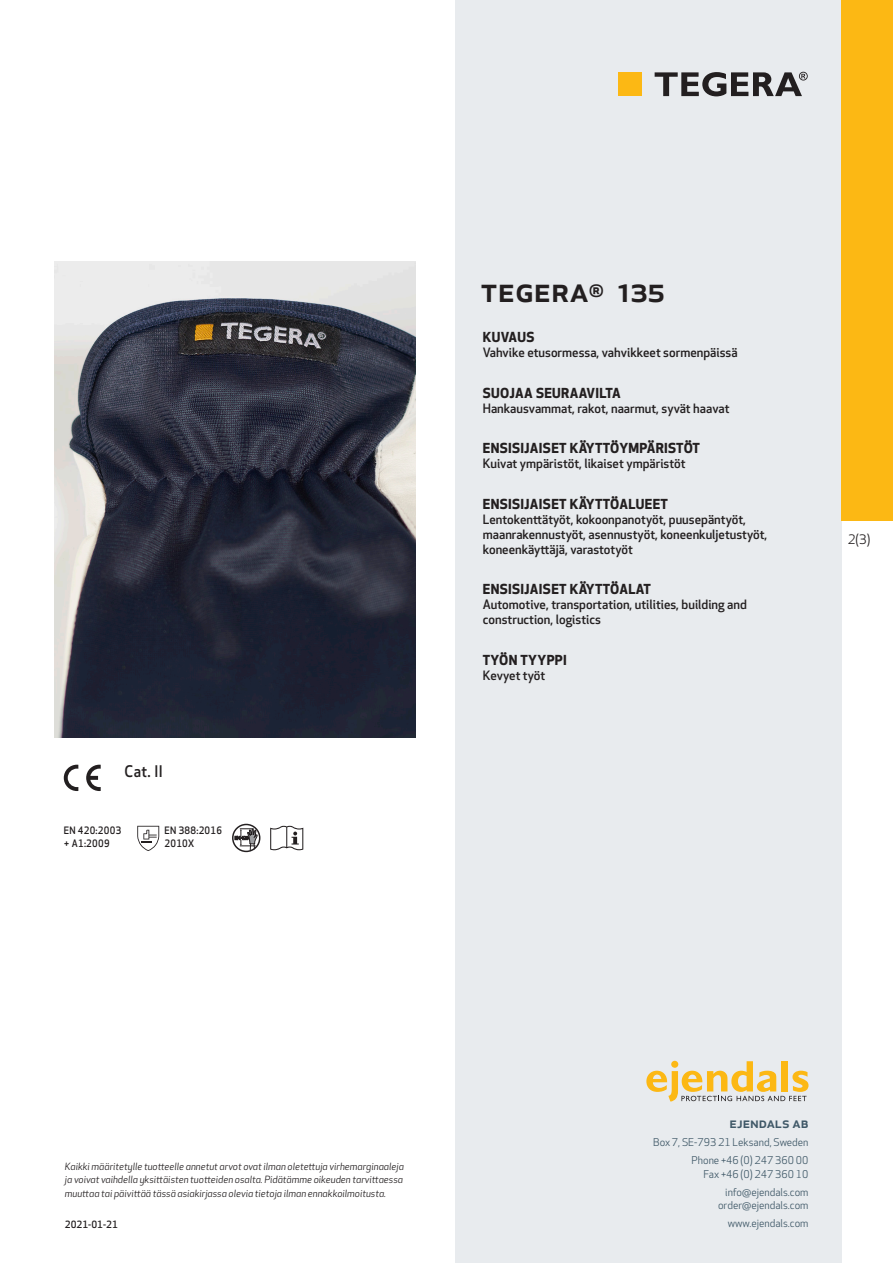
<style>
.page{position:relative;width:893px;height:1263px;background:#fff}
.page>*{position:absolute;margin:0;border:0;box-sizing:border-box;transform-origin:0 0}
.prodname{font:500 34.5px "Apex New";color:#231f20}
.t1{font:500 15.6px "Apex New";color:#231f20;scale:.95 1}
.t2{font:500 15px "Apex New";color:#405968}
.Funktion_body{font:700 13.5px "Apex New";letter-spacing:.025em;color:#231f20}
.t3{font:12.75px "Apex New";color:#231f20}
.Funktion_body-2{font:500 12.6px/15px "Apex New";color:#231f20}
.t4{font:10.5px/18px "Apex New";color:#405968;text-align:right}
.PictogramText{font:500 10.05px/13.5px "Apex New";letter-spacing:.025em;color:#231f20;scale:.95 1}
.t5{font:italic 9.75px/13.5px "Apex New";color:#231f20;text-align:justify}
.t6{font:500 9.75px "Apex New";color:#231f20}
</style>
<div class="page">
<div style="left:455px;top:0;width:387px;height:1263px;background:#e8ebee"></div>
<svg style="left:646px;top:1061px;width:162px;height:40px"></svg>
<div style="left:842px;top:0;width:51px;height:520px;background:#fcb814"></div>
<div style="left:618px;top:72px;width:24px;height:24px;background:#fcb814"></div>
<svg style="left:655px;top:72px;width:153px;height:24px"></svg>
<svg style="left:86px;top:765px;width:15px;height:26px"></svg>
<svg style="left:64px;top:765px;width:14px;height:26px"></svg>
<svg style="left:137px;top:826px;width:22px;height:25px"></svg>
<svg style="left:235px;top:824px;width:22px;height:26px"></svg>
<div style="left:232px;top:824px;width:28px;height:28px;border:1px solid #231f20;border-radius:50%"></div>
<svg style="left:270px;top:826px;width:33px;height:24px"></svg>
<img style="left:54px;top:261px;width:361px;height:477px">
<p class="t1" style="left:125px;top:761px;width:42px">Cat. II</p>
<p class="PictogramText" style="left:64px;top:823px;width:62px">EN 420:2003 + A1:2009</p>
<p class="PictogramText" style="left:165px;top:823px;width:62px">EN 388:2016</p>
<p class="PictogramText" style="left:165px;top:836px;width:33px">2010X</p>
<p class="prodname" style="left:480px;top:266px;width:186px">TEGERA<sup>®</sup> 135</p>
<p class="Funktion_body" style="left:483px;top:327px;width:53px">KUVAUS</p>
<p class="Funktion_body-2" style="left:483px;top:345px;width:256px">Vahvike etusormessa, vahvikkeet sormenpäissä</p>
<p class="Funktion_body" style="left:483px;top:383px;width:140px">SUOJAA SEURAAVILTA</p>
<p class="Funktion_body-2" style="left:483px;top:400px;width:248px">Hankausvammat, rakot, naarmut, syvät haavat</p>
<p class="Funktion_body" style="left:483px;top:438px;width:219px">ENSISIJAISET KÄYTTÖYMPÄRISTÖT</p>
<p class="Funktion_body-2" style="left:483px;top:456px;width:204px">Kuivat ympäristöt, likaiset ympäristöt</p>
<p class="Funktion_body" style="left:483px;top:494px;width:187px">ENSISIJAISET KÄYTTÖALUEET</p>
<p class="Funktion_body-2" style="left:483px;top:511px;width:286px">Lentokenttätyöt, kokoonpanotyöt, puusepäntyöt, maanrakennustyöt, asennustyöt, koneenkuljetustyöt, koneenkäyttäjä, varastotyöt</p>
<p class="Funktion_body" style="left:483px;top:580px;width:170px">ENSISIJAISET KÄYTTÖALAT</p>
<p class="Funktion_body-2" style="left:483px;top:597px;width:266px">Automotive, transportation, utilities, building and construction, logistics</p>
<p class="Funktion_body" style="left:483px;top:650px;width:85px">TYÖN TYYPPI</p>
<p class="Funktion_body-2" style="left:483px;top:668px;width:64px">Kevyet työt</p>
<p class="t3" style="left:848px;top:531px;width:24px">2(3)</p>
<p class="t5" style="left:65px;top:1159px;width:340px">Kaikki määritetylle tuotteelle annetut arvot ovat ilman oletettuja virhemarginaaleja ja voivat vaihdella yksittäisten tuotteiden osalta. Pidätämme oikeuden tarvittaessa muuttaa tai päivittää tässä asiakirjassa olevia tietoja ilman ennakkoilmoitusta.</p>
<p class="t6" style="left:65px;top:1218px;width:54px">2021-01-21</p>
<p class="t2" style="left:729px;top:1113px;width:80px">ejendals ab</p>
<p class="t4" style="left:653px;top:1133px;width:157px">Box 7, SE-793 21 Leksand, Sweden<br>Phone +46 (0) 247 360 00</p>
<p class="t4" style="left:703px;top:1165px;width:107px">Fax +46 (0) 247 360 10 info@ejendals.com</p>
<p class="t4" style="left:718px;top:1196px;width:92px">order@ejendals.com</p>
<p class="t4" style="left:728px;top:1215px;width:82px">www.ejendals.com</p>
</div>
